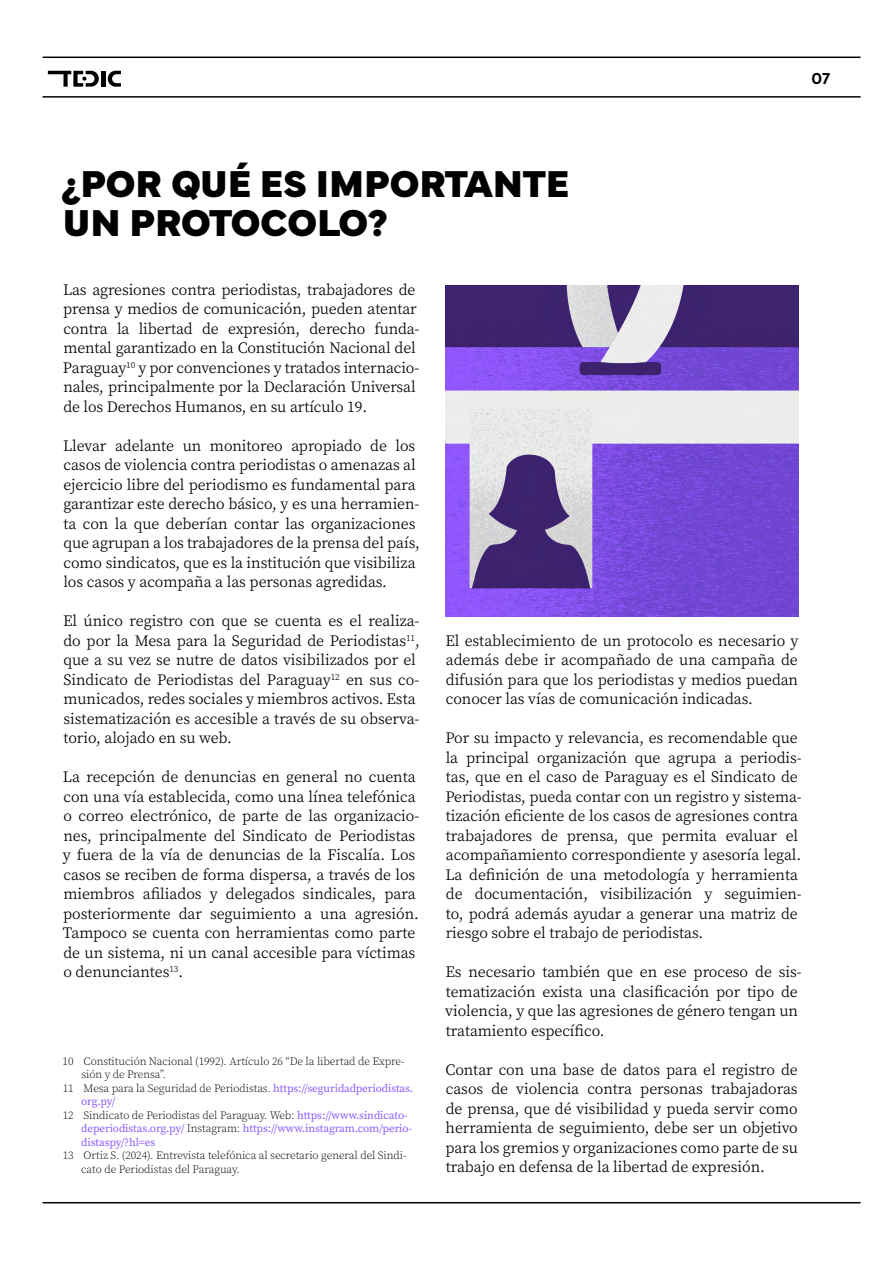
<style>
.page{position:relative;width:893px;height:1263px;background:#fff}
.page>*{position:absolute;margin:0;border:0;box-sizing:border-box;transform-origin:0 0}
.t1{font:900 39px/39px "Mundial";color:#000}
.t2{font:600 16.5px "Mundial";color:#000}
.t3{font:15.75px/19.5px "Source Serif Variable";letter-spacing:-.005em;color:#000}
.t4{font:11.25px/13.5px "Source Serif Variable";letter-spacing:-.01em;color:#000}
.t5{font:11.25px "Source Serif Variable";letter-spacing:-.01em;color:#8b5dff}
.s1{color:#8b5dff}
.s2{color:#000}
</style>
<div class="page">
<hr style="left:43px;top:1202px;width:817px;height:1px;background:#000">
<svg style="left:108px;top:71px;width:13px;height:16px"></svg>
<hr style="left:101px;top:71px;width:4px;height:16px;background:#000">
<svg style="left:48px;top:71px;width:51px;height:16px"></svg>
<hr style="left:43px;top:57px;width:817px;height:1px;background:#000">
<hr style="left:43px;top:96px;width:817px;height:2px;background:#000">
<img style="left:445px;top:285px;width:353px;height:332px">
<p class="t2" style="left:811px;top:66px;width:20px">07</p>
<h1 class="t1" style="left:62px;top:161px;width:508px">¿POR QUÉ ES IMPORTANTE<br>UN PROTOCOLO?</h1>
<p class="t3" style="left:63px;top:280px;width:358px">Las agresiones contra periodistas, trabajadores de prensa y medios de comunicación, pueden atentar contra la libertad de expresión, derecho funda&shy;mental garantizado en la Constitución Nacional del Paraguay<sup>10</sup> y por convenciones y tratados internacio&shy;nales, principalmente por la Declaración Universal de los Derechos Humanos, en su artículo 19.</p>
<p class="t3" style="left:63px;top:436px;width:358px">Llevar adelante un monitoreo apropiado de los casos de violencia contra periodistas o amenazas al ejercicio libre del periodismo es fundamental para garantizar este derecho básico, y es una herramien&shy;ta con la que deberían contar las organizaciones que agrupan a los trabajadores de la prensa del país, como sindicatos, que es la institución que visibiliza los casos y acompaña a las personas agredidas.</p>
<p class="t3" style="left:63px;top:611px;width:358px">El único registro con que se cuenta es el realiza&shy;do por la Mesa para la Seguridad de Periodistas<sup>11</sup>, que a su vez se nutre de datos visibilizados por el Sindicato de Periodistas del Paraguay<sup>12</sup> en sus co&shy;municados, redes sociales y miembros activos. Esta sistematización es accesible a través de su observa&shy;torio, alojado en su web.</p>
<p class="t3" style="left:63px;top:767px;width:358px">La recepción de denuncias en general no cuenta con una vía establecida, como una línea telefónica o correo electrónico, de parte de las organizacio&shy;nes, principalmente del Sindicato de Periodistas y fuera de la vía de denuncias de la Fiscalía. Los casos se reciben de forma dispersa, a través de los miembros afiliados y delegados sindicales, para posteriormente dar seguimiento a una agresión.<br>Tampoco se cuenta con herramientas como parte de un sistema, ni un canal accesible para víctimas o denunciantes<sup>13</sup>.</p>
<p class="t4" style="left:63px;top:1054px;width:343px">10 Constitución Nacional (1992). Artículo 26 “De la libertad de Expre-</p>
<p class="t4" style="left:81px;top:1068px;width:86px">sión y de Prensa”.</p>
<p class="t4" style="left:63px;top:1081px;width:352px">11 Mesa para la Seguridad de Periodistas. <span class="s1">https://seguridadperiodistas.</span></p>
<p class="t5" style="left:81px;top:1094px;width:36px">org.py/</p>
<p class="t4" style="left:63px;top:1108px;width:347px">12 Sindicato de Periodistas del Paraguay. Web: <span class="s1">https://www.sindicato-</span></p>
<p class="t5" style="left:81px;top:1121px;width:332px">deperiodistas.org.py/ <span class="s2">Instagram:</span> https://www.instagram.com/perio-</p>
<p class="t5" style="left:81px;top:1135px;width:76px">distaspy/?hl=es</p>
<p class="t4" style="left:81px;top:1149px;width:327px;text-indent:-19px">13 Ortiz S. (2024). Entrevista telefónica al secretario general del Sindi&shy;cato de Periodistas del Paraguay.</p>
<p class="t3" style="left:445px;top:631px;width:355px;text-align:justify">El establecimiento de un protocolo es necesario y además debe ir acompañado de una campaña de difusión para que los periodistas y medios puedan conocer las vías de comunicación indicadas.</p>
<p class="t3" style="left:445px;top:728px;width:358px">Por su impacto y relevancia, es recomendable que la principal organización que agrupa a periodis&shy;tas, que en el caso de Paraguay es el Sindicato de Periodistas, pueda contar con un registro y sistema&shy;tización eficiente de los casos de agresiones contra trabajadores de prensa, que permita evaluar el acompañamiento correspondiente y asesoría legal.<br>La definición de una metodología y herramienta de documentación, visibilización y seguimien&shy;to, podrá además ayudar a generar una matriz de riesgo sobre el trabajo de periodistas.</p>
<p class="t3" style="left:445px;top:962px;width:358px">Es necesario también que en ese proceso de sis&shy;tematización exista una clasificación por tipo de violencia, y que las agresiones de género tengan un tratamiento específico.</p>
<p class="t3" style="left:445px;top:1060px;width:354px;text-align:justify">Contar con una base de datos para el registro de casos de violencia contra personas trabajadoras de prensa, que dé visibilidad y pueda servir como herramienta de seguimiento, debe ser un objetivo para los gremios y organizaciones como parte de su trabajo en defensa de la libertad de expresión.</p>
</div>
